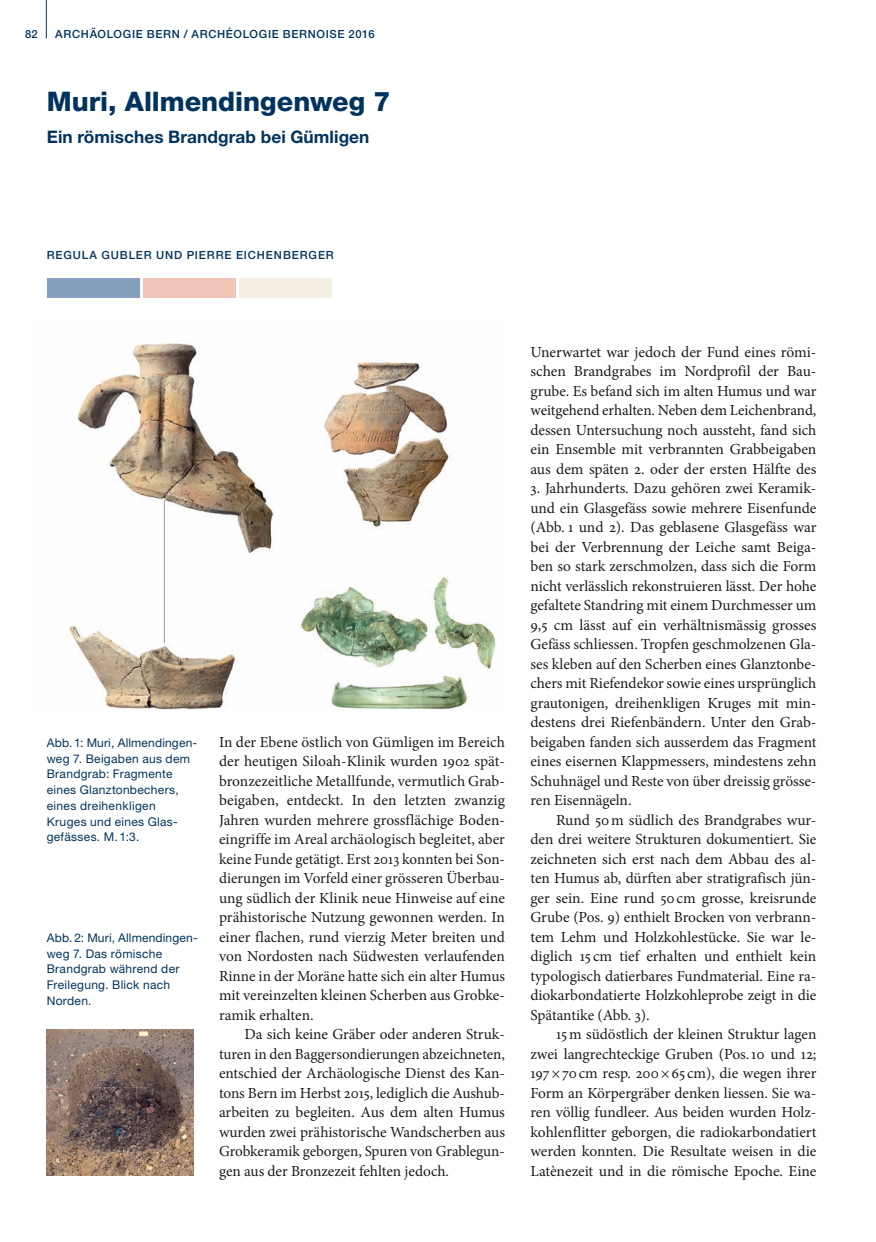
<style>
.page{position:relative;width:876px;height:1242px;background:#fff}
.page>*{position:absolute;margin:0;border:0;box-sizing:border-box;transform-origin:0 0}
.b_Haupttitel_18_20{font:800 27px "Helvetica Neue LT Std";color:#00335e}
.b_Lead_11_5_13{font:700 17.25px "Helvetica Neue LT Std";letter-spacing:.005em;color:#00335e}
.b_____Lesetext_oE_Mi{font:15.3px/19.5px "Minion Pro";letter-spacing:-.005em;color:#1b1c20;text-align:justify}
.b_____Lesetext_mE_Mi{font:15.3px/19.5px "Minion Pro";letter-spacing:-.005em;color:#1b1c20;text-align:justify}
.t1{font:12px/15.8px "Helvetica Neue LT Std";letter-spacing:.025em;color:#00335e}
.b_Autor_7_5_13{font:500 11.25px "Helvetica Neue LT Std";letter-spacing:.065em;color:#00335e}
</style>
<div class="page">
<div style="left:47px;top:279px;width:92px;height:19px;background:#849fbd"></div>
<div style="left:144px;top:279px;width:92px;height:19px;background:#f0c5b7"></div>
<div style="left:239px;top:278px;width:93px;height:20px;background:#f4efe2"></div>
<hr style="left:46px;top:0;width:1px;height:38px;background:#00335e">
<img style="left:69px;top:343px;width:427px;height:366px">
<img style="left:47px;top:1029px;width:146px;height:147px">
<hr style="left:164px;top:500px;width:1px;height:143px;background:#98989c">
<p class="b_Autor_7_5_13" style="left:25px;top:27px;width:14px">82</p>
<p class="b_Autor_7_5_13" style="left:55px;top:28px;width:321px">ARCHÄOLOGIE BERN / ARCHÉOLOGIE BERNOISE 2016</p>
<h1 class="b_Haupttitel_18_20" style="left:47px;top:85px;width:345px">Muri, Allmendingenweg 7</h1>
<h1 class="b_Lead_11_5_13" style="left:47px;top:126px;width:324px">Ein römisches Brandgrab bei Gümligen</h1>
<h1 class="b_Autor_7_5_13" style="left:47px;top:248px;width:289px">REGULA GUBLER UND PIERRE EICHENBERGER</h1>
<p class="t1" style="left:47px;top:734px;width:152px">Abb.1: Muri, Allmendingen&shy;weg 7. Beigaben aus dem<br>Brandgrab: Fragmente eines Glanztonbechers, eines dreihenkligen<br>Kruges und eines Glas&shy;gefässes. M. 1:3.</p>
<p class="t1" style="left:47px;top:929px;width:152px">Abb. 2: Muri, Allmendingen&shy;weg 7. Das römische<br>Brandgrab während der<br>Freilegung. Blick nach<br>Norden.</p>
<p class="b_____Lesetext_oE_Mi" style="left:219px;top:732px;width:287px">In der Ebene östlich von Gümligen im Bereich der heutigen Siloah-Klinik wurden 1902 spät&shy;bronzezeitliche Metallfunde, vermutlich Grab&shy;beigaben, entdeckt. In den letzten zwanzig Jahren wurden mehrere grossflächige Boden&shy;eingriffe im Areal archäologisch begleitet, aber keine Funde getätigt. Erst 2013 konnten bei Son&shy;dierungen im Vorfeld einer grösseren Überbau&shy;ung südlich der Klinik neue Hinweise auf eine prähistorische Nutzung gewonnen werden. In einer flachen, rund vierzig Meter breiten und von Nordosten nach Südwesten verlaufenden Rinne in der Moräne hatte sich ein alter Humus mit vereinzelten kleinen Scherben aus Grobke&shy;ramik erhalten.</p>
<p class="b_____Lesetext_mE_Mi" style="left:219px;top:1025px;width:287px;text-indent:26px">Da sich keine Gräber oder anderen Struk&shy;turen in den Baggersondierungen abzeichneten, entschied der Archäologische Dienst des Kan&shy;tons Bern im Herbst 2015, lediglich die Aushub&shy;arbeiten zu begleiten. Aus dem alten Humus wurden zwei prähistorische Wandscherben aus Grobkeramik geborgen, Spuren von Grablegun&shy;gen aus der Bronzezeit fehlten jedoch.</p>
<p class="b_____Lesetext_oE_Mi" style="left:530px;top:342px;width:287px">Unerwartet war jedoch der Fund eines römi&shy;schen Brandgrabes im Nordprofil der Bau&shy;grube. Es befand sich im alten Humus und war weitgehend erhalten. Neben dem Leichenbrand, dessen Untersuchung noch aussteht, fand sich ein Ensemble mit verbrannten Grabbeigaben aus dem späten 2. oder der ersten Hälfte des</p>
<p class="b_____Lesetext_oE_Mi" style="left:530px;top:479px;width:287px">3. Jahrhunderts. Dazu gehören zwei Keramik&shy;und ein Glasgefäss sowie mehrere Eisenfunde (Abb. 1 und 2). Das geblasene Glasgefäss war bei der Verbrennung der Leiche samt Beiga&shy;ben so stark zerschmolzen, dass sich die Form nicht verlässlich rekonstruieren lässt. Der hohe gefaltete Standring mit einem Durchmesser um 9,5 cm lässt auf ein verhältnismässig grosses Gefäss schliessen. Tropfen geschmolzenen Gla&shy;ses kleben auf den Scherben eines Glanztonbe&shy;chers mit Riefendekor sowie eines ursprünglich grautonigen, dreihenkligen Kruges mit min&shy;destens drei Riefenbändern. Unter den Grab&shy;beigaben fanden sich ausserdem das Fragment eines eisernen Klappmessers, mindestens zehn Schuhnägel und Reste von über dreissig grösse&shy;ren Eisennägeln.</p>
<p class="b_____Lesetext_mE_Mi" style="left:530px;top:810px;width:287px;text-indent:26px">Rund 50m südlich des Brandgrabes wur&shy;den drei weitere Strukturen dokumentiert. Sie zeichneten sich erst nach dem Abbau des al&shy;ten Humus ab, dürften aber stratigrafisch jün&shy;ger sein. Eine rund 50cm grosse, kreisrunde Grube (Pos. 9) enthielt Brocken von verbrann&shy;tem Lehm und Holzkohlestücke. Sie war le&shy;diglich 15 cm tief erhalten und enthielt kein typologisch datierbares Fundmaterial. Eine ra&shy;diokarbondatierte Holzkohleprobe zeigt in die Spätantike (Abb. 3).</p>
<p class="b_____Lesetext_mE_Mi" style="left:530px;top:1025px;width:287px;text-indent:26px">15m südöstlich der kleinen Struktur lagen zwei langrechteckige Gruben (Pos.10 und 12; 197×70cm resp. 200×65 cm), die wegen ihrer Form an Körpergräber denken liessen. Sie wa&shy;ren völlig fundleer. Aus beiden wurden Holz&shy;kohlenflitter geborgen, die radiokarbondatiert werden konnten. Die Resultate weisen in die Latènezeit und in die römische Epoche. Eine</p>
</div>
